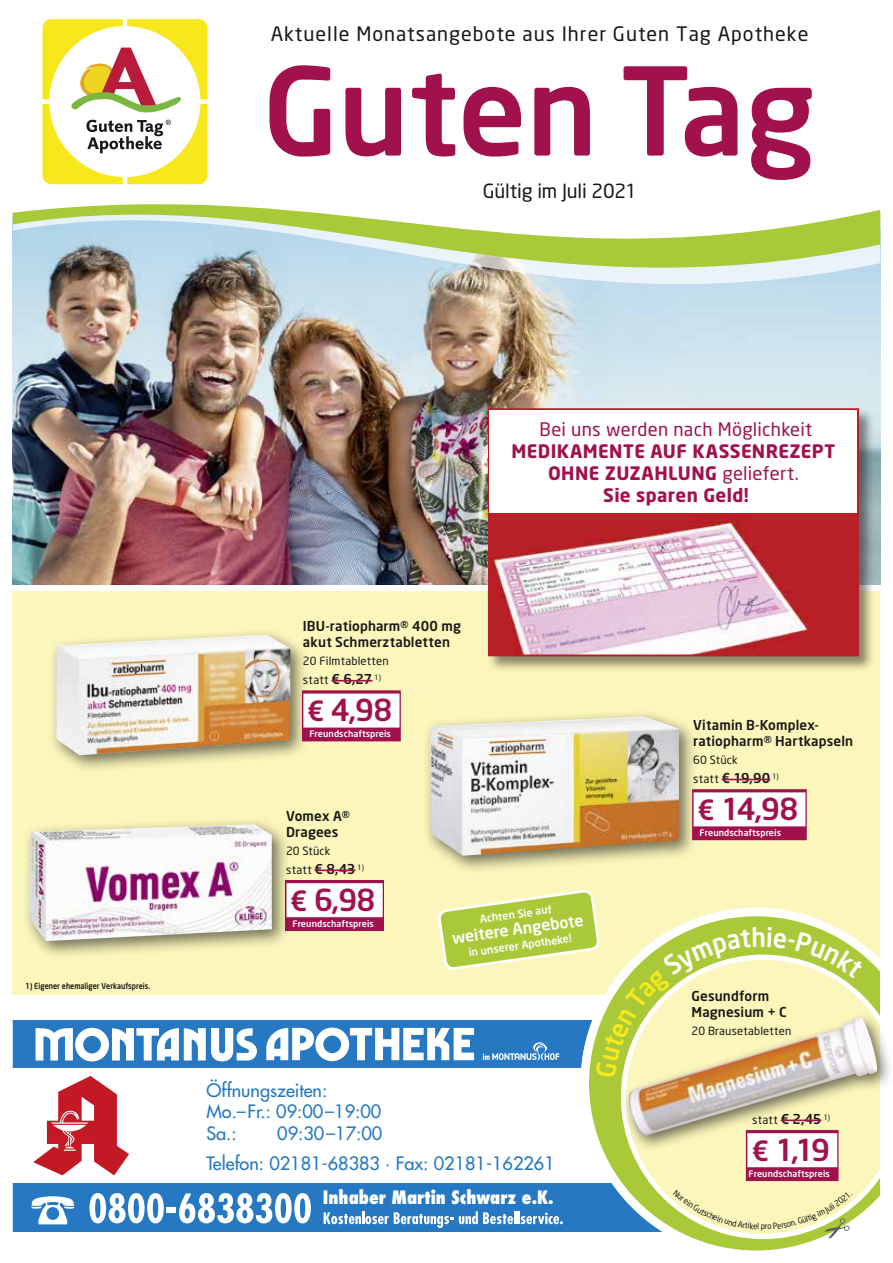
<style>
.page{position:relative;width:893px;height:1263px;background:#fff}
.page>*{position:absolute;margin:0;border:0;box-sizing:border-box;transform-origin:0 0}
.t1{font:500 120.15px "Neo Sans";letter-spacing:-.005em;color:#a0114d}
._04_Angebotspreis{font:500 30px "Neo Sans";letter-spacing:-.025em;color:#a0114d}
.t2{font:19.65px "Neo Sans";letter-spacing:.05em;color:#181715}
.t3{font:19.35px "Neo Sans";letter-spacing:-.01em;color:#181715}
.t4{font:700 18.3px/22px "Neo Sans";letter-spacing:.02em;color:#a0114d;text-align:center}
.t5{font:18px/21.6px "Futura";color:#2578c1}
.t6{font:800 condensed 18px "Futura";color:#fff}
.t7{font:500 15.75px "Neo Sans";color:#fff}
._01_Artikel{font:500 13.5px/16.5px "Neo Sans";letter-spacing:.01em;color:#181715}
._03_statt_Preis{font:500 13.5px "Neo Sans";color:#181715}
._03_statt_Preis-2{font:11.55px "Neo Sans";letter-spacing:.025em;color:#181715}
._02_Text{font:11.25px "Neo Sans";letter-spacing:.015em;color:#181715}
.t8{font:500 10.65px "Neo Sans";color:#fff}
._07_T_Wirberaten{font:500 9px "Neo Sans";letter-spacing:.01em;color:#fff}
.t9{font:500 8.25px "Neo Sans";color:#181715;scale:.88 1}
.s1{font-weight:400}
.s2{font-weight:500;font-size:13.5px}
.s3{font-size:27.6px}
.s4{font-weight:400;font-size:11.55px}
</style>
<div class="page">
<img style="left:13px;top:322px;width:867px;height:262px">
<div style="left:13px;top:591px;width:867px;height:404px;background:#fbf6bb"></div>
<svg style="left:13px;top:173px;width:867px;height:149px"></svg>
<svg style="left:43px;top:19px;width:165px;height:165px"></svg>
<div style="left:13px;top:1020px;width:688px;height:48px;background:#2578c1"></div>
<div style="left:13px;top:1183px;width:688px;height:49px;background:#2578c1"></div>
<svg style="left:89px;top:1193px;width:75px;height:30px"></svg>
<div style="left:166px;top:1207px;width:10px;height:5px;background:#fff"></div>
<svg style="left:179px;top:1193px;width:132px;height:30px"></svg>
<svg style="left:31px;top:1196px;width:43px;height:28px"></svg>
<svg style="left:324px;top:1211px;width:239px;height:17px"></svg>
<svg style="left:36px;top:1028px;width:221px;height:33px"></svg>
<svg style="left:33px;top:1076px;width:96px;height:99px"></svg>
<svg style="left:589px;top:945px;width:286px;height:306px"></svg>
<svg style="left:621px;top:954px;width:259px;height:285px"></svg>
<div style="left:622px;top:1011px;width:271px;height:141px;background:#181715;opacity:.6"></div>
<img style="left:627px;top:1017px;width:252px;height:119px">
<div style="left:746px;top:1130px;width:92px;height:51px;background:#a0114d"></div>
<div style="left:747px;top:1133px;width:90px;height:34px;background:#fff"></div>
<hr style="left:781px;top:1119px;width:40px;height:2px;background:#a0114d">
<div style="left:285px;top:880px;width:99px;height:51px;background:#a0114d"></div>
<div style="left:286px;top:883px;width:97px;height:34px;background:#fff"></div>
<hr style="left:315px;top:869px;width:40px;height:2px;background:#a0114d">
<div style="left:22px;top:817px;width:268px;height:142px;background:#181715;opacity:.6"></div>
<img style="left:30px;top:824px;width:242px;height:117px">
<div style="left:423px;top:710px;width:274px;height:163px;background:#181715;opacity:.6"></div>
<img style="left:431px;top:716px;width:248px;height:140px">
<div style="left:692px;top:789px;width:115px;height:51px;background:#a0114d"></div>
<div style="left:693px;top:792px;width:112px;height:34px;background:#fff"></div>
<hr style="left:722px;top:779px;width:48px;height:1px;background:#a0114d">
<div style="left:49px;top:628px;width:259px;height:145px;background:#181715;opacity:.6"></div>
<img style="left:56px;top:635px;width:235px;height:120px">
<div style="left:302px;top:690px;width:99px;height:51px;background:#a0114d"></div>
<div style="left:303px;top:693px;width:97px;height:34px;background:#fff"></div>
<hr style="left:332px;top:680px;width:40px;height:1px;background:#a0114d">
<div style="left:487px;top:407px;width:388px;height:265px;background:#181715;opacity:.5"></div>
<svg style="left:487px;top:407px;width:373px;height:250px;background:#d1858f"></svg>
<div style="left:490px;top:410px;width:367px;height:103px;background:#fff"></div>
<svg style="left:266px;top:890px;width:598px;height:187px"></svg>
<svg style="left:673px;top:1189px;width:179px;height:49px;background:#eeefb1"></svg>
<p class="t2" style="left:271px;top:22px;width:539px">Aktuelle Monatsangebote aus Ihrer Guten Tag Apotheke</p>
<p class="t1" style="left:263px;top:35px;width:554px">Guten Tag</p>
<p class="t3" style="left:483px;top:179px;width:155px">Gültig im Juli 2021</p>
<p class="t9" style="left:26px;top:980px;width:143px">1) Eigener ehemaliger Verkaufspreis.</p>
<p class="t4" style="left:512px;top:418px;width:325px"><span class="s1">Bei uns werden nach Möglichkeit<br></span>MEDIKAMENTE AUF KASSENREZEPT<br>OHNE ZUZAHLUNG <span class="s1">geliefert.</span></p>
<p class="t4" style="left:603px;top:484px;width:147px">Sie sparen Geld!</p>
<p class="_01_Artikel" style="left:303px;top:617px;width:159px">IBU-ratiopharm® 400 mg akut Schmerztabletten</p>
<p class="_02_Text" style="left:303px;top:654px;width:87px">20 Filmtabletten</p>
<p class="_03_statt_Preis-2" style="left:303px;top:673px;width:80px">statt <span class="s2">€ 6,27</span> <sup>1)</sup></p>
<p class="_04_Angebotspreis" style="left:307px;top:691px;width:87px"><span class="s3">€</span> 4,98</p>
<p class="_07_T_Wirberaten" style="left:309px;top:728px;width:83px">Freundschaftspreis</p>
<p class="_01_Artikel" style="left:286px;top:807px;width:65px">Vomex A®<br>Dragees</p>
<p class="_02_Text" style="left:286px;top:843px;width:46px">20 Stück</p>
<p class="_03_statt_Preis-2" style="left:286px;top:863px;width:79px">statt <span class="s2">€ 8,43</span> <sup>1)</sup></p>
<p class="_04_Angebotspreis" style="left:290px;top:881px;width:87px"><span class="s3">€</span> 6,98</p>
<p class="_07_T_Wirberaten" style="left:292px;top:918px;width:83px">Freundschaftspreis</p>
<p class="t8" style="left:479px;top:912px;width:74px;rotate:-8deg">Achten Sie auf</p>
<p class="t7" style="left:451px;top:928px;width:134px;rotate:-8deg">weitere Angebote</p>
<p class="t8" style="left:468px;top:946px;width:105px;rotate:-8deg">in unserer Apotheke!</p>
<p class="t5" style="left:207px;top:1079px;width:176px">Öffnungszeiten:<br>Mo.–Fr.: 09:00–19:00<br>Sa.:</p>
<p class="t5" style="left:207px;top:1118px;width:350px;line-height:30px;text-indent:71px">09:30–17:00<br>Telefon: 02181-68383 · Fax: 02181-162261</p>
<p class="t6" style="left:323px;top:1185px;width:232px">Inhaber Martin Schwarz e.K.</p>
<p class="_01_Artikel" style="left:693px;top:716px;width:162px">Vitamin B-Komplex&shy;ratiopharm® Hartkapseln</p>
<p class="_02_Text" style="left:693px;top:753px;width:46px">60 Stück</p>
<p class="_03_statt_Preis" style="left:693px;top:770px;width:87px"><span class="s4">statt</span> € 19,90 <sup>1)</sup></p>
<p class="_04_Angebotspreis" style="left:697px;top:790px;width:102px"><span class="s3">€</span> 14,98</p>
<p class="_07_T_Wirberaten" style="left:699px;top:827px;width:83px">Freundschaftspreis</p>
<p class="_01_Artikel" style="left:691px;top:987px;width:79px">Gesundform</p>
<p class="_01_Artikel" style="left:691px;top:1004px;width:97px">Magnesium + C</p>
<p class="_02_Text" style="left:691px;top:1024px;width:101px">20 Brausetabletten</p>
<p class="_03_statt_Preis-2" style="left:752px;top:1113px;width:79px">statt <span class="s2">€ 2,45</span> <sup>1)</sup></p>
<p class="_04_Angebotspreis" style="left:752px;top:1131px;width:80px"><span class="s3">€</span> 1,19</p>
<p class="_07_T_Wirberaten" style="left:748px;top:1168px;width:83px">Freundschaftspreis</p>
</div>
